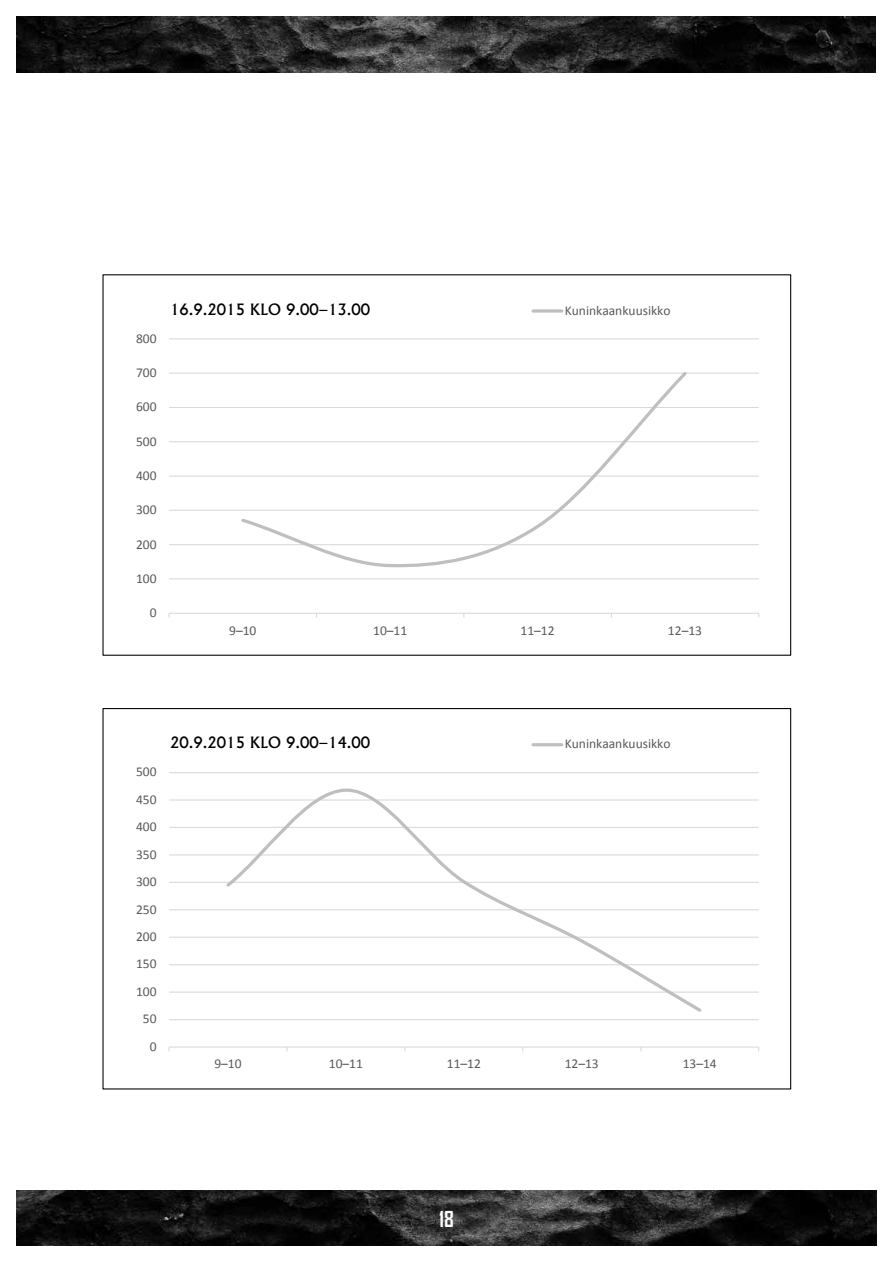
<style>
.page{position:relative;width:893px;height:1263px;background:#fff}
.page>*{position:absolute;margin:0;border:0;box-sizing:border-box;transform-origin:0 0}
.t1{font:700 21px "Agency FB";color:#fff}
.t2{font:500 15px "Albertus";color:#000}
.t3{font:13.5px "Calibri";color:#595959}
</style>
<div class="page">
<img style="left:17px;top:1191px;width:859px;height:55px">
<img style="left:17px;top:17px;width:859px;height:55px">
<hr style="left:169px;top:578px;width:590px;height:1px;background:#d9d9d9">
<hr style="left:169px;top:544px;width:590px;height:1px;background:#d9d9d9">
<hr style="left:169px;top:510px;width:590px;height:1px;background:#d9d9d9">
<hr style="left:169px;top:475px;width:590px;height:2px;background:#d9d9d9">
<hr style="left:169px;top:441px;width:590px;height:1px;background:#d9d9d9">
<hr style="left:169px;top:407px;width:590px;height:1px;background:#d9d9d9">
<hr style="left:169px;top:373px;width:590px;height:1px;background:#d9d9d9">
<hr style="left:169px;top:338px;width:590px;height:1px;background:#d9d9d9">
<hr style="left:169px;top:613px;width:590px;height:1px;background:#d9d9d9">
<svg style="left:239px;top:372px;width:451px;height:196px"></svg>
<svg style="left:533px;top:309px;width:29px;height:4px"></svg>
<hr style="left:169px;top:1019px;width:590px;height:1px;background:#d9d9d9">
<hr style="left:169px;top:991px;width:590px;height:2px;background:#d9d9d9">
<hr style="left:169px;top:964px;width:590px;height:1px;background:#d9d9d9">
<hr style="left:169px;top:937px;width:590px;height:1px;background:#d9d9d9">
<hr style="left:169px;top:909px;width:590px;height:1px;background:#d9d9d9">
<hr style="left:169px;top:882px;width:590px;height:1px;background:#d9d9d9">
<hr style="left:169px;top:854px;width:590px;height:1px;background:#d9d9d9">
<hr style="left:169px;top:827px;width:590px;height:1px;background:#d9d9d9">
<hr style="left:169px;top:799px;width:590px;height:1px;background:#d9d9d9">
<hr style="left:169px;top:772px;width:590px;height:1px;background:#d9d9d9">
<hr style="left:169px;top:1046px;width:590px;height:1px;background:#d9d9d9">
<svg style="left:224px;top:788px;width:480px;height:224px"></svg>
<hr style="left:533px;top:743px;width:29px;height:3px;background:#bfbfbf">
<p class="t3" style="left:136px;top:330px;width:22px">800</p>
<p class="t3" style="left:136px;top:364px;width:22px">700</p>
<p class="t3" style="left:136px;top:398px;width:22px">600</p>
<p class="t3" style="left:136px;top:433px;width:22px">500</p>
<p class="t3" style="left:136px;top:467px;width:22px">400</p>
<p class="t3" style="left:136px;top:501px;width:22px">300</p>
<p class="t3" style="left:136px;top:535px;width:22px">200</p>
<p class="t3" style="left:136px;top:570px;width:22px">100</p>
<p class="t3" style="left:150px;top:604px;width:8px">0</p>
<p class="t2" style="left:170px;top:300px;width:202px">16.9.2015 KLO 9.00–13.00</p>
<p class="t3" style="left:565px;top:302px;width:107px">Kuninkaankuusikko</p>
<p class="t3" style="left:229px;top:622px;width:29px">9–10</p>
<p class="t3" style="left:373px;top:622px;width:36px">10–11</p>
<p class="t3" style="left:521px;top:622px;width:36px">11–12</p>
<p class="t3" style="left:668px;top:622px;width:36px">12–13</p>
<p class="t3" style="left:136px;top:763px;width:22px">500</p>
<p class="t3" style="left:136px;top:791px;width:22px">450</p>
<p class="t3" style="left:136px;top:818px;width:22px">400</p>
<p class="t3" style="left:136px;top:845px;width:22px">350</p>
<p class="t3" style="left:136px;top:873px;width:22px">300</p>
<p class="t3" style="left:136px;top:900px;width:22px">250</p>
<p class="t3" style="left:136px;top:928px;width:22px">200</p>
<p class="t3" style="left:136px;top:955px;width:22px">150</p>
<p class="t3" style="left:136px;top:983px;width:22px">100</p>
<p class="t3" style="left:143px;top:1010px;width:15px">50</p>
<p class="t3" style="left:150px;top:1038px;width:8px">0</p>
<p class="t2" style="left:170px;top:733px;width:202px">20.9.2015 KLO 9.00–14.00</p>
<p class="t3" style="left:565px;top:735px;width:107px">Kuninkaankuusikko</p>
<p class="t3" style="left:214px;top:1055px;width:29px">9–10</p>
<p class="t3" style="left:329px;top:1055px;width:36px">10–11</p>
<p class="t3" style="left:447px;top:1055px;width:36px">11–12</p>
<p class="t3" style="left:565px;top:1055px;width:36px">12–13</p>
<p class="t3" style="left:683px;top:1055px;width:36px">13–14</p>
<h1 class="t1" style="left:439px;top:1206px;width:16px">18</h1>
</div>
